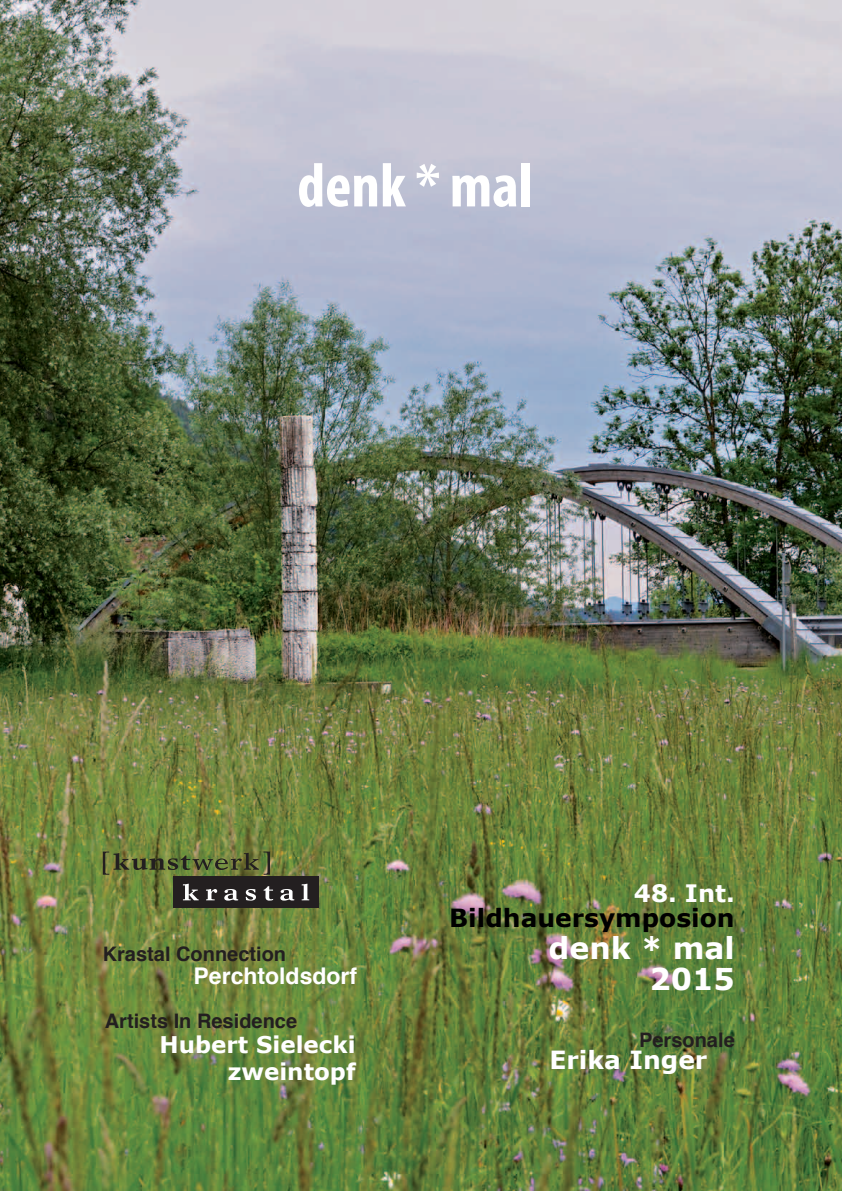
<style>
.page{position:relative;width:842px;height:1191px;background:#fff}
.page>*{position:absolute;margin:0;border:0;box-sizing:border-box;transform-origin:0 0}
.t1{font:700 condensed 62.5px "Myriad Pro";color:#fff}
.t2{font:700 30px/31.6px "Verdana";color:#fff;text-align:right}
.t3{font:700 25px "Verdana";color:#000}
.t4{font:700 25px "Verdana";color:#fff}
.t5{font:700 24px "Verdana";color:#fff}
.t6{font:700 23px/27.6px "Verdana";color:#fff;text-align:right}
.t7{font:700 23px "Helvetica";color:#fff}
.t8{font:700 20px "Helvetica";color:#231f20}
</style>
<div class="page">
<img style="left:0;top:0;width:842px;height:1191px">
<svg style="left:103px;top:851px;width:167px;height:23px"></svg>
<div style="left:173px;top:876px;width:146px;height:32px;background:#231f20"></div>
<svg style="left:183px;top:883px;width:16px;height:17px"></svg>
<svg style="left:206px;top:889px;width:11px;height:11px"></svg>
<svg style="left:224px;top:889px;width:14px;height:11px"></svg>
<svg style="left:246px;top:889px;width:10px;height:11px"></svg>
<svg style="left:264px;top:886px;width:9px;height:14px"></svg>
<svg style="left:280px;top:889px;width:14px;height:11px"></svg>
<svg style="left:302px;top:883px;width:7px;height:17px"></svg>
<h1 class="t1" style="left:297px;top:146px;width:237px">denk * mal</h1>
<p class="t8" style="left:103px;top:937px;width:185px">Krastal Connection</p>
<p class="t7" style="left:194px;top:957px;width:165px">Perchtoldsdorf</p>
<p class="t8" style="left:105px;top:1005px;width:194px">Artists In Residence</p>
<p class="t6" style="left:160px;top:1030px;width:198px">Hubert Sielecki zweintopf</p>
<p class="t5" style="left:634px;top:878px;width:102px">48. Int.</p>
<p class="t3" style="left:449px;top:902px;width:287px">Bildhauersymposion</p>
<h2 class="t2" style="left:548px;top:932px;width:188px">denk * mal<br>2015</h2>
<p class="t8" style="left:639px;top:1023px;width:97px">Personale</p>
<p class="t4" style="left:549px;top:1044px;width:160px">Erika Inger</p>
</div>
